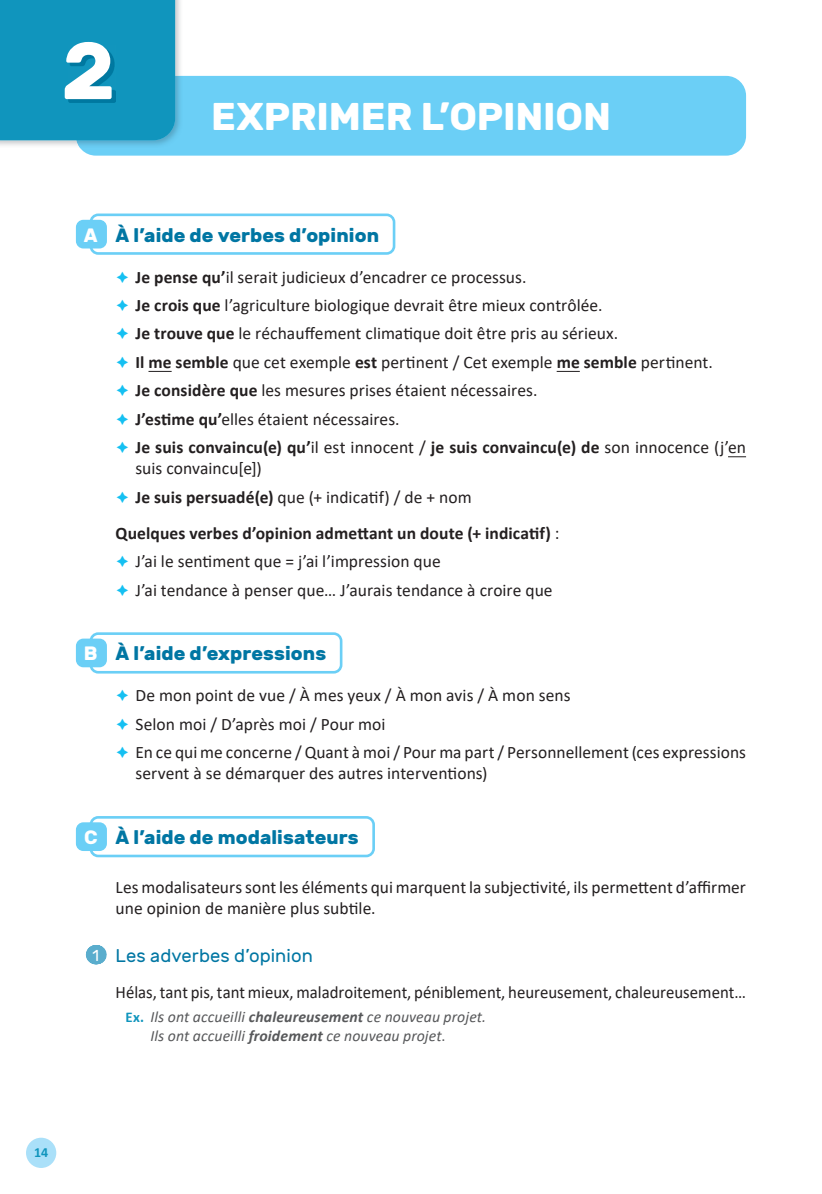
<style>
.page{position:relative;width:822px;height:1194px;background:#fff}
.page>*{position:absolute;margin:0;border:0;box-sizing:border-box;transform-origin:0 0}
.t1{font:700 80.5px "Rubik";color:#fff}
.t2{font:700 38.5px "Rubik";letter-spacing:-.005em;color:#fff}
.t3{font:700 19.25px "Rubik";letter-spacing:.005em;color:#0076a3}
.t4{font:18.38px "Rubik";letter-spacing:.005em;color:#0076a3}
.t5{font:17.5px/28.5px "Calibri";color:#231f20}
.t6{font:17.5px "Calibri";color:#231f20;scale:.96 1}
.t7{font:italic 15.75px/19.2px "Calibri";letter-spacing:.005em;color:#57585a}
.t8{font:700 14px "Calibri";color:#1095bd}
.s1{color:#fff}
.s2{font-weight:700}
.s3{font-size:15.75px;color:#fff}
.s4{font-weight:700;font-style:normal;font-size:14.88px;color:#1095bd}
.s5{font-style:normal}
</style>
<div class="page">
<div style="left:26px;top:1137px;width:30px;height:30px;background:#aae0f9;border-radius:50%"></div>
<div style="left:76px;top:76px;width:670px;height:80px;background:#6bcff6;border-radius:20px"></div>
<div style="left:76px;top:220px;width:31px;height:28px;background:#6bcff6;border-radius:7px"></div>
<div style="left:89px;top:213px;width:306px;height:42px;border:3px solid #6bcff6;border-radius:7px"></div>
<svg style="left:148px;top:371px;width:24px;height:1px"></svg>
<svg style="left:556px;top:371px;width:23px;height:1px"></svg>
<svg style="left:728px;top:456px;width:18px;height:1px"></svg>
<div style="left:76px;top:638px;width:31px;height:29px;background:#6bcff6;border-radius:7px"></div>
<div style="left:89px;top:632px;width:253px;height:41px;border:3px solid #6bcff6;border-radius:7px"></div>
<div style="left:76px;top:822px;width:31px;height:29px;background:#6bcff6;border-radius:7px"></div>
<div style="left:89px;top:816px;width:286px;height:41px;border:3px solid #6bcff6;border-radius:7px"></div>
<svg style="left:95px;top:945px;width:2px;height:19px"></svg>
<img style="left:0;top:0;width:182px;height:146px">
<img style="left:76px;top:76px;width:106px;height:72px">
<svg style="left:0;top:0;width:175px;height:140px"></svg>
<h1 class="t1" style="left:61px;top:24px;width:55px">2</h1>
<h2 class="t2" style="left:211px;top:94px;width:401px">EXPRIMER L’OPINION</h2>
<p class="t3" style="left:84px;top:224px;width:297px"><span class="s1">A</span> À l’aide de verbes d’opinion</p>
<p class="t5" style="left:135px;top:262px;width:612px"><span class="s2">Je pense qu’</span>il serait judicieux d’encadrer ce processus.<br><span class="s2">Je crois que</span> l’agriculture biologique devrait être mieux contrôlée.<br><span class="s2">Je trouve que</span> le réchauffement climatique doit être pris au sérieux.<br><span class="s2">Il me semble</span> que cet exemple <span class="s2">est</span> pertinent / Cet exemple <span class="s2">me semble</span> pertinent.<br><span class="s2">Je considère que</span> les mesures prises étaient nécessaires.<br><span class="s2">J’estime qu’</span>elles étaient nécessaires.<br><span class="s2">Je suis convaincu(e) qu’</span>il est innocent / <span class="s2">je suis convaincu(e) de</span> son innocence (j’en</p>
<p class="t5" style="left:135px;top:454px;width:337px">suis convaincu[e])<br><span class="s2">Je suis persuadé(e)</span> que (+ indicatif) / de + nom</p>
<p class="t5" style="left:135px;top:518px;width:425px;text-indent:-20px"><span class="s2">Quelques verbes d’opinion admettant un doute (+ indicatif)</span> :<br>J’ai le sentiment que = j’ai l’impression que<br>J’ai tendance à penser que… J’aurais tendance à croire que</p>
<p class="t3" style="left:84px;top:642px;width:244px"><span class="s1">B</span> À l’aide d’expressions</p>
<p class="t5" style="left:135px;top:681px;width:612px">De mon point de vue / À mes yeux / À mon avis / À mon sens<br>Selon moi / D’après moi / Pour moi<br>En ce qui me concerne / Quant à moi / Pour ma part / Personnellement (ces expressions</p>
<p class="t5" style="left:135px;top:758px;width:353px">servent à se démarquer des autres interventions)</p>
<p class="t3" style="left:84px;top:826px;width:276px"><span class="s1">C</span> À l’aide de modalisateurs</p>
<p class="t5" style="left:116px;top:875px;width:631px;line-height:21px">Les modalisateurs sont les éléments qui marquent la subjectivité, ils permettent d’affirmer une opinion de manière plus subtile.</p>
<p class="t4" style="left:92px;top:945px;width:222px"><span class="s3">1</span> Les adverbes d’opinion</p>
<p class="t6" style="left:116px;top:979px;width:658px">Hélas, tant pis, tant mieux, maladroitement, péniblement, heureusement, chaleureusement…</p>
<p class="t7" style="left:150px;top:1006px;width:337px;text-indent:-25px"><span class="s4">Ex.</span> Ils ont accueilli <span class="s2">chaleureusement</span> ce nouveau projet.<br>Ils ont accueilli <span class="s2">froidement</span> ce nouveau projet<span class="s5">.</span></p>
<p class="t8" style="left:34px;top:1142px;width:16px">14</p>
</div>
